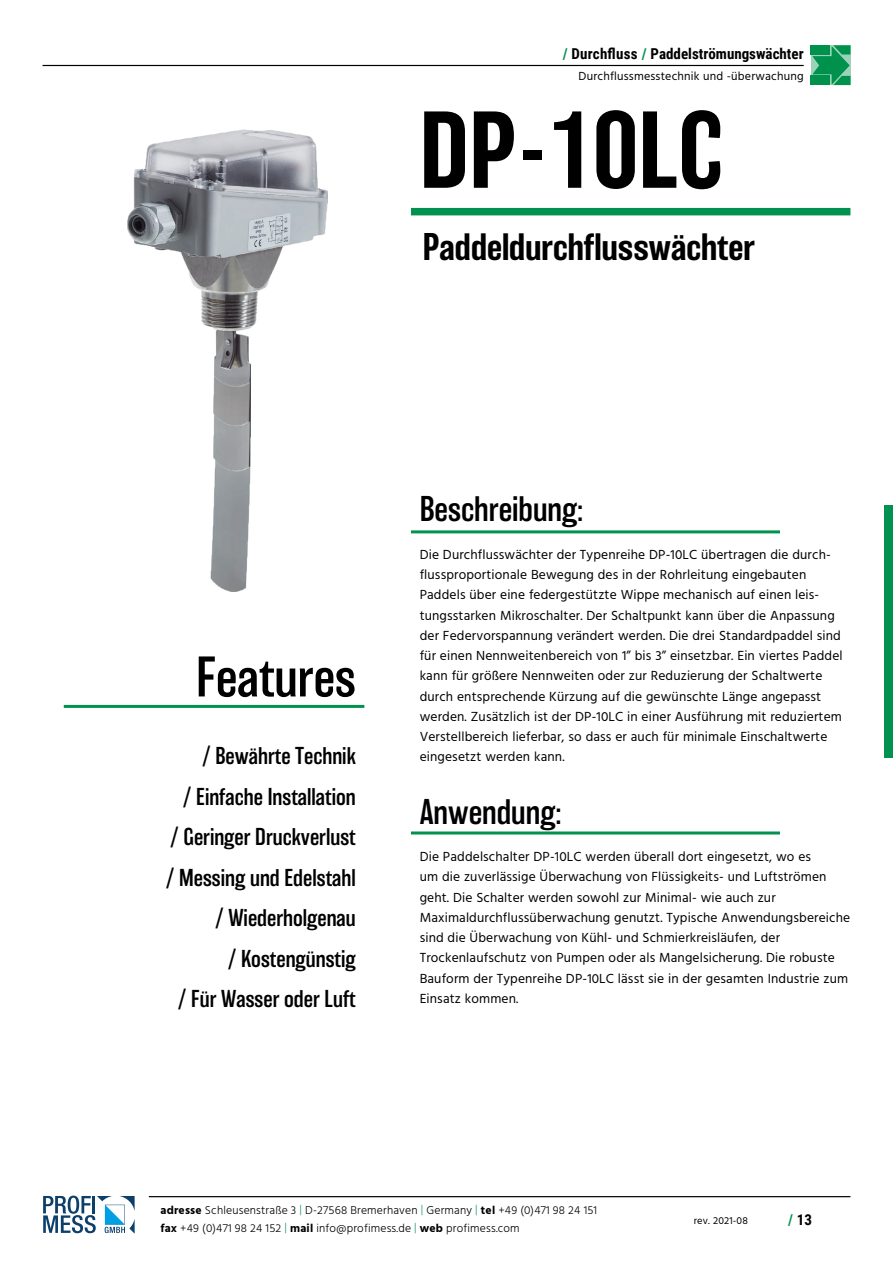
<style>
.page{position:relative;width:893px;height:1263px;background:#fff}
.page>*{position:absolute;margin:0;border:0;box-sizing:border-box;transform-origin:0 0}
.t1{font:500 100.35px "Balboa";color:#000}
.t2{font:300 52.65px "Balboa";color:#000}
.t3{font:500 35.55px "Balboa";color:#000}
.t4{font:300 33px "Balboa";color:#000}
.t5{font:300 22.5px/40.5px "Balboa";color:#000;text-align:right}
.t6{font:700 15px "Roboto Condensed";color:#000}
.t7{font:13.5px/20.2px "Hind Guntur";letter-spacing:.01em;color:#000}
.t8{font:12px "Hind Guntur";letter-spacing:.015em;color:#000}
.t9{font:300 11.7px/18px "Hind Guntur";letter-spacing:.015em;color:#000}
.t10{font:10.35px "Hind Guntur";letter-spacing:.015em;color:#000}
.s1{color:#00924e}
.s2{font-weight:700}
</style>
<div class="page">
<div style="left:811px;top:45px;width:39px;height:40px;background:#9ad3b8"></div>
<div style="left:811px;top:45px;width:19px;height:10px;background:#00924d"></div>
<div style="left:811px;top:76px;width:19px;height:9px;background:#00924d"></div>
<svg style="left:812px;top:45px;width:38px;height:40px"></svg>
<hr style="left:43px;top:65px;width:761px;height:1px;background:#000">
<hr style="left:149px;top:1196px;width:701px;height:1px;background:#000">
<svg style="left:43px;top:1195px;width:92px;height:39px"></svg>
<div style="left:885px;top:505px;width:8px;height:253px;background:#00924e"></div>
<div style="left:411px;top:208px;width:439px;height:7px;background:#00924e"></div>
<hr style="left:411px;top:530px;width:369px;height:3px;background:#00924e">
<hr style="left:411px;top:831px;width:369px;height:3px;background:#00924e">
<hr style="left:64px;top:705px;width:300px;height:3px;background:#00924e">
<img style="left:127px;top:130px;width:200px;height:461px">
<p class="t6" style="left:563px;top:43px;width:242px"><span class="s1">/</span> Durchfluss <span class="s1">/</span> Paddelströmungswächter</p>
<p class="t8" style="left:579px;top:69px;width:227px">Durchflussmesstechnik und -überwachung</p>
<h1 class="t1" style="left:419px;top:95px;width:304px">DP-10LC</h1>
<h3 class="t3" style="left:423px;top:227px;width:334px">Paddeldurchflusswächter</h3>
<h2 class="t2" style="left:196px;top:649px;width:161px">Features</h2>
<h3 class="t5" style="left:166px;top:736px;width:192px">/ Bewährte Technik<br>/ Einfache Installation<br>/ Geringer Druckverlust / Messing und Edelstahl / Wiederholgenau<br>/ Kostengünstig<br>/ Für Wasser oder Luft</h3>
<h3 class="t4" style="left:420px;top:492px;width:165px">Beschreibung:</h3>
<p class="t7" style="left:420px;top:544px;width:424px">Die Durchflusswächter der Typenreihe DP-10LC übertragen die durch&shy;flussproportionale Bewegung des in der Rohrleitung eingebauten Paddels über eine federgestützte Wippe mechanisch auf einen leis&shy;tungsstarken Mikroschalter. Der Schaltpunkt kann über die Anpassung der Federvorspannung verändert werden. Die drei Standardpaddel sind für einen Nennweitenbereich von 1” bis 3” einsetzbar. Ein viertes Paddel kann für größere Nennweiten oder zur Reduzierung der Schaltwerte durch entsprechende Kürzung auf die gewünschte Länge angepasst werden. Zusätzlich ist der DP-10LC in einer Ausführung mit reduziertem Verstellbereich lieferbar, so dass er auch für minimale Einschaltwerte eingesetzt werden kann.</p>
<h3 class="t4" style="left:420px;top:794px;width:143px">Anwendung:</h3>
<p class="t7" style="left:420px;top:846px;width:432px">Die Paddelschalter DP-10LC werden überall dort eingesetzt, wo es<br>um die zuverlässige Überwachung von Flüssigkeits- und Luftströmen geht. Die Schalter werden sowohl zur Minimal- wie auch zur Maximaldurchflussüberwachung genutzt. Typische Anwendungsbereiche sind die Überwachung von Kühl- und Schmierkreisläufen, der Trockenlaufschutz von Pumpen oder als Mangelsicherung. Die robuste Bauform der Typenreihe DP-10LC lässt sie in der gesamten Industrie zum Einsatz kommen.</p>
<p class="t9" style="left:161px;top:1201px;width:438px"><span class="s2">adresse</span> Schleusenstraße 3 <span class="s1">|</span> D-27568 Bremerhaven <span class="s1">|</span> Germany <span class="s1">|</span> <span class="s2">tel</span> +49 (0)471 98 24 151 <span class="s2">fax</span> +49 (0)471 98 24 152 <span class="s1">|</span> <span class="s2">mail</span> info@profimess.de <span class="s1">|</span> <span class="s2">web</span> profimess.com</p>
<p class="t10" style="left:694px;top:1214px;width:56px">rev. 2021-08</p>
<p class="t6" style="left:788px;top:1209px;width:26px"><span class="s1">/</span> 13</p>
</div>
